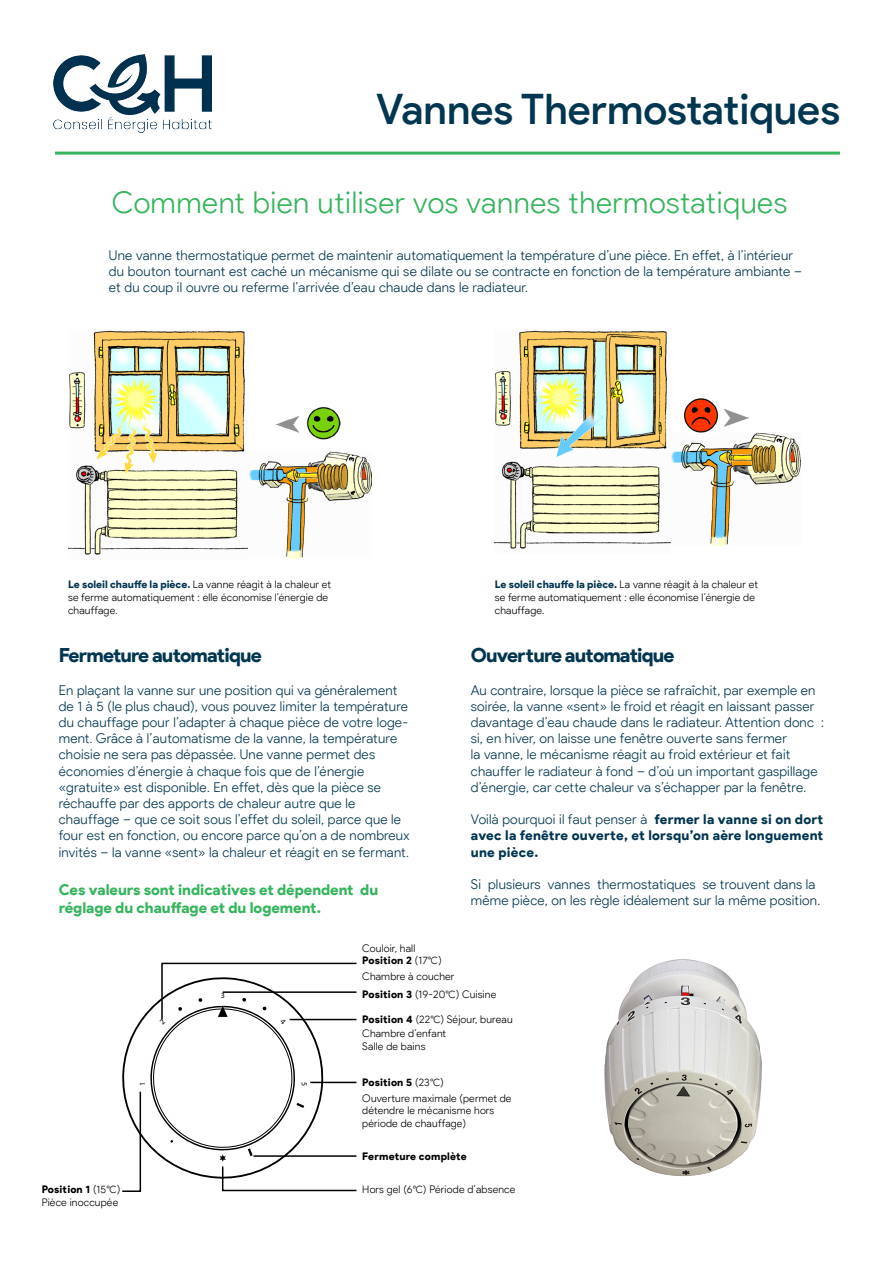
<style>
.page{position:relative;width:893px;height:1263px;background:#fff}
.page>*{position:absolute;margin:0;border:0;box-sizing:border-box;transform-origin:0 0}
.t1{font:500 42px "Product Sans";color:#003650}
.t2{font:300 30px "Product Sans";letter-spacing:.02em;color:#34b55c}
.t3{font:900 19.5px "Product Sans";letter-spacing:-.04em;color:#013550}
.t4{font:900 15px/18px "Product Sans";color:#34b55c}
.t5{font:300 13.5px/16.2px "Product Sans";letter-spacing:.015em;color:#013550}
.t6{font:900 13.5px/16.2px "Product Sans";letter-spacing:.015em;color:#013550;text-align:justify}
.t7{font:300 10.5px/12.6px "Product Sans";letter-spacing:.02em;color:#000}
.t8{font:900 10.5px "Product Sans";letter-spacing:.015em;color:#000}
.t9{font:7.95px "Myriad Pro";color:#000}
.s1{font-weight:900;color:#013550}
.s2{font-weight:300}
.s3{font-weight:900}
</style>
<div class="page">
<hr style="left:55px;top:152px;width:785px;height:3px;background:#34b55c">
<img style="left:68px;top:330px;width:180px;height:225px">
<img style="left:249px;top:452px;width:123px;height:106px">
<img style="left:307px;top:407px;width:33px;height:33px">
<img style="left:275px;top:416px;width:25px;height:17px">
<img style="left:671px;top:433px;width:129px;height:112px">
<img style="left:495px;top:330px;width:176px;height:219px">
<img style="left:684px;top:398px;width:34px;height:35px">
<img style="left:724px;top:409px;width:25px;height:18px">
<img style="left:604px;top:959px;width:158px;height:218px">
<img style="left:54px;top:54px;width:158px;height:78px">
<svg style="left:122px;top:962px;width:235px;height:230px"></svg>
<h1 class="t1" style="left:376px;top:84px;width:465px">Vannes Thermostatiques</h1>
<h2 class="t2" style="left:112px;top:184px;width:677px">Comment bien utiliser vos vannes thermostatiques</h2>
<p class="t5" style="left:109px;top:247px;width:694px">Une vanne thermostatique permet de maintenir automatiquement la température d’une pièce. En effet, à l’intérieur du bouton tournant est caché un mécanisme qui se dilate ou se contracte en fonction de la température ambiante – et du coup il ouvre ou referme l’arrivée d’eau chaude dans le radiateur.</p>
<p class="t7" style="left:68px;top:578px;width:265px"><span class="s1">Le soleil chauffe la pièce.</span> La vanne réagit à la chaleur et se ferme automatiquement : elle économise l’énergie de chauffage.</p>
<p class="t7" style="left:495px;top:578px;width:265px"><span class="s1">Le soleil chauffe la pièce.</span> La vanne réagit à la chaleur et se ferme automatiquement : elle économise l’énergie de chauffage.</p>
<h3 class="t3" style="left:59px;top:643px;width:205px">Fermeture automatique</h3>
<p class="t5" style="left:59px;top:682px;width:352px">En plaçant la vanne sur une position qui va généralement de 1 à 5 (le plus chaud), vous pouvez limiter la température du chauffage pour l’adapter à chaque pièce de votre loge&shy;ment. Grâce à l’automatisme de la vanne, la température choisie ne sera pas dépassée. Une vanne permet des économies d’énergie à chaque fois que de l’énergie «gratuite» est disponible. En effet, dès que la pièce se réchauffe par des apports de chaleur autre que le chauffage – que ce soit sous l’effet du soleil, parce que le four est en fonction, ou encore parce qu’on a de nombreux invités – la vanne «sent» la chaleur et réagit en se fermant.</p>
<p class="t4" style="left:59px;top:881px;width:321px">Ces valeurs sont indicatives et dépendent du réglage du chauffage et du logement.</p>
<h3 class="t3" style="left:471px;top:643px;width:205px">Ouverture automatique</h3>
<p class="t5" style="left:471px;top:682px;width:355px">Au contraire, lorsque la pièce se rafraîchit, par exemple en soirée, la vanne «sent» le froid et réagit en laissant passer davantage d’eau chaude dans le radiateur. Attention donc : si, en hiver, on laisse une fenêtre ouverte sans fermer<br>la vanne, le mécanisme réagit au froid extérieur et fait chauffer le radiateur à fond – d’où un important gaspillage d’énergie, car cette chaleur va s’échapper par la fenêtre.</p>
<p class="t6" style="left:471px;top:812px;width:354px"><span class="s2">Voilà pourquoi il faut penser à</span> fermer la vanne si on dort avec la fenêtre ouverte, et lorsqu’on aère longuement une pièce.</p>
<p class="t5" style="left:471px;top:876px;width:351px">Si plusieurs vannes thermostatiques se trouvent dans la même pièce, on les règle idéalement sur la même position.</p>
<p class="t9" style="left:138px;top:1086px;width:6px;rotate:-90deg">1</p>
<p class="t7" style="left:42px;top:1183px;width:80px"><span class="s3">Position 1</span> (15°C)<br>Pièce inoccupée</p>
<p class="t9" style="left:221px;top:990px;width:6px">3</p>
<p class="t9" style="left:309px;top:1082px;width:6px;rotate:90deg">5</p>
<p class="t7" style="left:362px;top:942px;width:81px">Couloir, hall<br><span class="s3">Position 2</span> (17°C)</p>
<p class="t7" style="left:362px;top:967px;width:135px;line-height:18.5px">Chambre à coucher<br><span class="s3">Position 3</span> (19-20°C) Cuisine</p>
<p class="t7" style="left:362px;top:1012px;width:152px;line-height:14.4px"><span class="s3">Position 4</span> (22°C) Séjour, bureau<br>Chambre d’enfant</p>
<p class="t7" style="left:362px;top:1040px;width:65px">Salle de bains</p>
<p class="t7" style="left:362px;top:1074px;width:151px;line-height:15.9px"><span class="s3">Position 5</span> (23°C)<br>Ouverture maximale (permet de</p>
<p class="t7" style="left:362px;top:1104px;width:133px">détendre le mécanisme hors période de chauffage)</p>
<p class="t8" style="left:362px;top:1149px;width:106px">Fermeture complète</p>
<p class="t7" style="left:362px;top:1183px;width:155px">Hors gel (6°C) Période d’absence</p>
</div>
